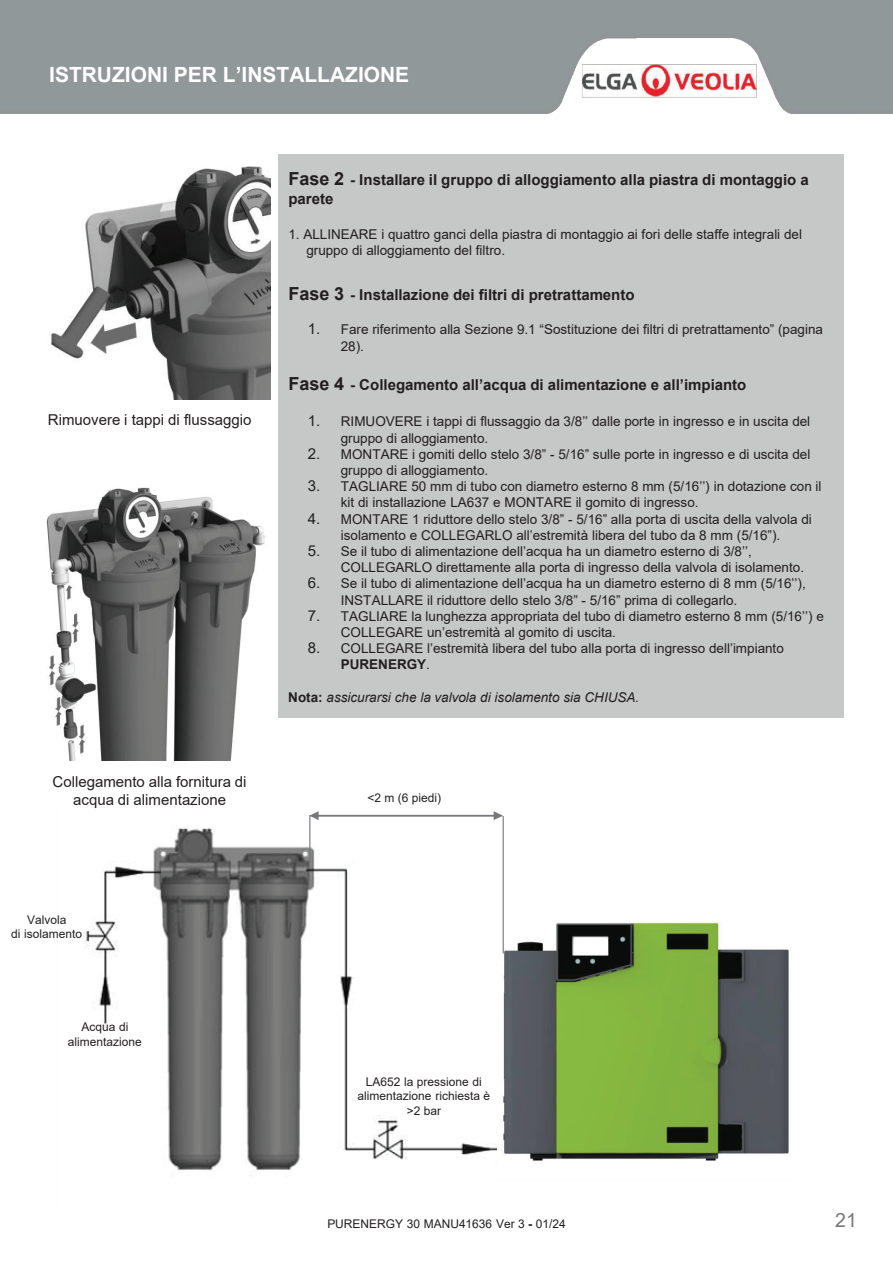
<style>
.page{position:relative;width:893px;height:1263px;background:#fff}
.page>*{position:absolute;margin:0;border:0;box-sizing:border-box;transform-origin:0 0}
.t1{font:700 21px "Arial";color:#fff}
.t2{font:19.5px "Arial";color:#76787b}
.t3{font:700 15px/19.4px "Arial";color:#231f20}
.t4{font:15px/18px "Arial";color:#231f20;text-align:center}
.t5{font:13.5px/16.2px "Arial";color:#231f20}
.t6{font:italic 13.5px "Arial";color:#231f20}
.t7{font:12px/14.4px "Arial";color:#231f20;text-align:center}
.s1{font-size:18px}
.s2{font-size:15px}
.s3{font-weight:700}
.s4{font-weight:700;font-style:normal}
</style>
<div class="page">
<img style="left:0;top:0;width:893px;height:114px">
<div style="left:278px;top:154px;width:566px;height:563px;background:#c6c7c7"></div>
<img style="left:51px;top:166px;width:220px;height:233px">
<img style="left:46px;top:487px;width:219px;height:273px">
<img style="left:83px;top:820px;width:420px;height:356px">
<hr style="left:309px;top:815px;width:1px;height:48px;background:#76787b">
<svg style="left:310px;top:811px;width:193px;height:9px"></svg>
<img style="left:497px;top:887px;width:292px;height:289px">
<hr style="left:503px;top:816px;width:1px;height:137px;background:#76787b">
<h1 class="t1" style="left:49px;top:60px;width:361px">ISTRUZIONI PER L’INSTALLAZIONE</h1>
<p class="t4" style="left:48px;top:410px;width:205px">Rimuovere i tappi di flussaggio</p>
<p class="t4" style="left:52px;top:772px;width:196px">Collegamento alla fornitura di acqua di alimentazione</p>
<p class="t3" style="left:288px;top:170px;width:522px"><span class="s1">Fase 2</span> - Installare il gruppo di alloggiamento alla piastra di montaggio a parete</p>
<p class="t5" style="left:306px;top:226px;width:497px;text-indent:-18px">1. ALLINEARE i quattro ganci della piastra di montaggio ai fori delle staffe integrali del gruppo di alloggiamento del filtro.</p>
<p class="t3" style="left:288px;top:286px;width:348px"><span class="s1">Fase 3</span> - Installazione dei filtri di pretrattamento</p>
<p class="t5" style="left:341px;top:322px;width:484px;text-indent:-33px"><span class="s2">1.</span> Fare riferimento alla Sezione 9.1 “Sostituzione dei filtri di pretrattamento” (pagina<br>28).</p>
<p class="t3" style="left:288px;top:376px;width:460px"><span class="s1">Fase 4</span> - Collegamento all’acqua di alimentazione e all’impianto</p>
<p class="t5" style="left:341px;top:413px;width:471px;text-indent:-33px"><span class="s2">1.</span> RIMUOVERE i tappi di flussaggio da 3/8’’ dalle porte in ingresso e in uscita del gruppo di alloggiamento.</p>
<p class="t5" style="left:341px;top:446px;width:471px;text-indent:-33px"><span class="s2">2.</span> MONTARE i gomiti dello stelo 3/8” - 5/16” sulle porte in ingresso e di uscita del gruppo di alloggiamento.</p>
<p class="t5" style="left:341px;top:478px;width:482px;text-indent:-33px"><span class="s2">3.</span> TAGLIARE 50 mm di tubo con diametro esterno 8 mm (5/16’’) in dotazione con il kit di installazione LA637 e MONTARE il gomito di ingresso.</p>
<p class="t5" style="left:308px;top:511px;width:505px;text-align:center"><span class="s2">4.</span> MONTARE 1 riduttore dello stelo 3/8” - 5/16” alla porta di uscita della valvola di isolamento e COLLEGARLO all’estremità libera del tubo da 8 mm (5/16”).</p>
<p class="t5" style="left:341px;top:543px;width:465px;text-indent:-33px"><span class="s2">5.</span> Se il tubo di alimentazione dell’acqua ha un diametro esterno di 3/8’’,<br>COLLEGARLO direttamente alla porta di ingresso della valvola di isolamento.</p>
<p class="t5" style="left:341px;top:575px;width:466px;text-indent:-33px"><span class="s2">6.</span> Se il tubo di alimentazione dell’acqua ha un diametro esterno di 8 mm (5/16’’),<br>INSTALLARE il riduttore dello stelo 3/8” - 5/16” prima di collegarlo.</p>
<p class="t5" style="left:341px;top:608px;width:484px;text-indent:-33px"><span class="s2">7.</span> TAGLIARE la lunghezza appropriata del tubo di diametro esterno 8 mm (5/16’’) e<br>COLLEGARE un’estremità al gomito di uscita.</p>
<p class="t5" style="left:341px;top:640px;width:445px;text-indent:-33px"><span class="s2">8.</span> COLLEGARE l’estremità libera del tubo alla porta di ingresso dell’impianto<br><span class="s3">PURENERGY</span>.</p>
<p class="t6" style="left:288px;top:688px;width:352px"><span class="s4">Nota:</span> assicurarsi che la valvola di isolamento sia CHIUSA.</p>
<p class="t7" style="left:367px;top:791px;width:75px">&lt;2 m (6 piedi)</p>
<p class="t7" style="left:11px;top:912px;width:72px">Valvola<br>di isolamento</p>
<p class="t7" style="left:68px;top:1020px;width:75px">Acqua di alimentazione</p>
<p class="t7" style="left:358px;top:1074px;width:134px">LA652 la pressione di alimentazione richiesta è &gt;2 bar</p>
<p class="t7" style="left:327px;top:1217px;width:240px">PURENERGY 30 MANU41636 Ver 3 - 01/24</p>
<h2 class="t2" style="left:835px;top:1206px;width:23px">21</h2>
</div>
